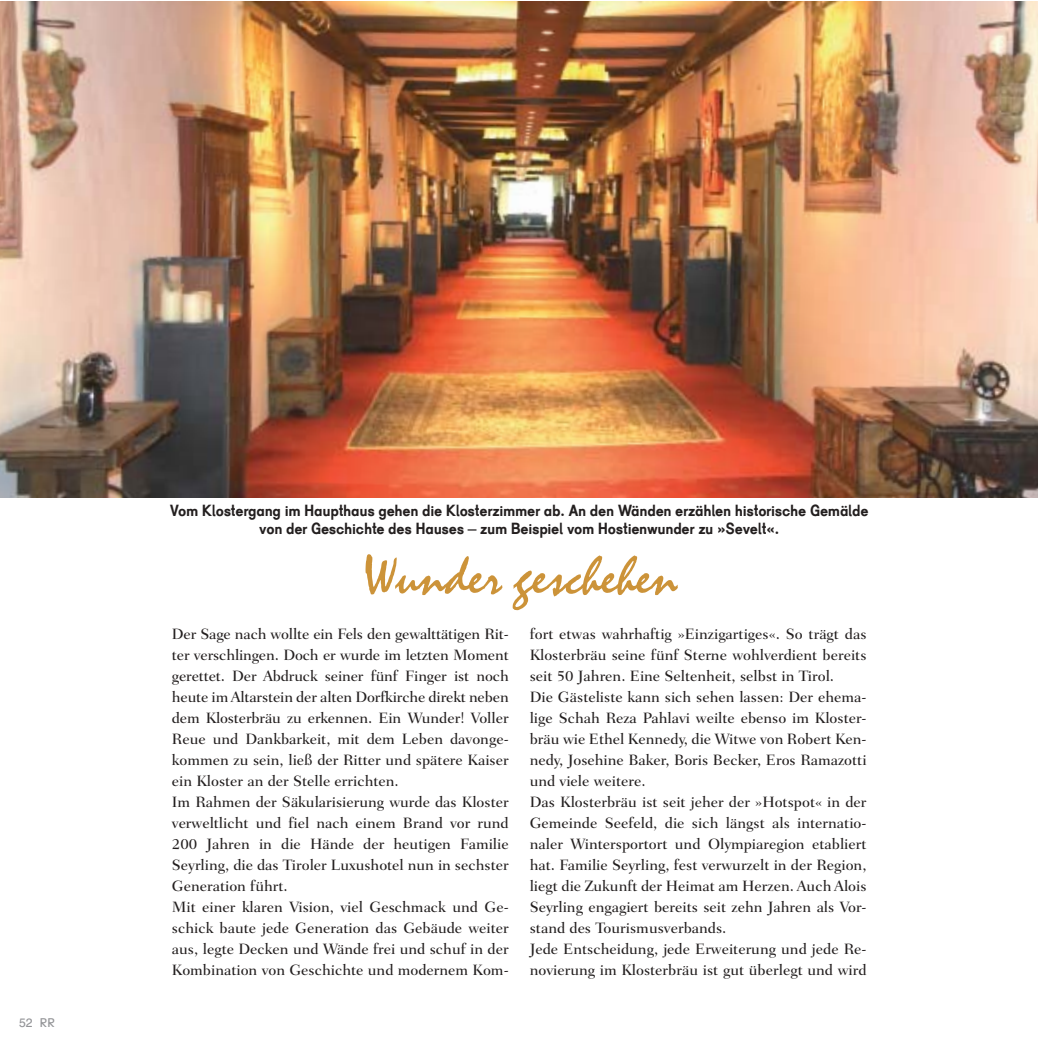
<style>
.page{position:relative;width:1038px;height:1043px;background:#fff}
.page>*{position:absolute;margin:0;border:0;box-sizing:border-box;transform-origin:0 0}
.t1{font:52.5px "Mistral Com";color:#cc9339}
.t2{font:700 15.75px/17.5px "Schulbuch Bayern OT";letter-spacing:-.02em;color:#231f1f;text-align:center}
.t3{font:500 15.22px/21px "Fairfield LT Std";color:#231f1f}
.t4{font:12.25px "Schulbuch Bayern OT";color:#939497}
</style>
<div class="page">
<img style="left:0;top:1px;width:1038px;height:496px">
<p class="t4" style="left:19px;top:1017px;width:37px">52 RR</p>
<p class="t2" style="left:170px;top:503px;width:700px">Vom Klostergang im Haupthaus gehen die Klosterzimmer ab. An den Wänden erzählen historische Gemälde von der Geschichte des Hauses – zum Beispiel vom Hostienwunder zu »Sevelt«.</p>
<h1 class="t1" style="left:363px;top:555px;width:316px">Wunder geschehen</h1>
<p class="t3" style="left:172px;top:624px;width:338px">Der Sage nach wollte ein Fels den gewalttätigen Rit&shy;ter verschlingen. Doch er wurde im letzten Moment gerettet. Der Abdruck seiner fünf Finger ist noch heute im Altarstein der alten Dorfkirche direkt neben dem Klosterbräu zu erkennen. Ein Wunder! Voller Reue und Dankbarkeit, mit dem Leben davonge&shy;kommen zu sein, ließ der Ritter und spätere Kaiser ein Kloster an der Stelle errichten.<br>Im Rahmen der Säkularisierung wurde das Kloster verweltlicht und fiel nach einem Brand vor rund 200 Jahren in die Hände der heutigen Familie Seyrling, die das Tiroler Luxushotel nun in sechster Generation führt.<br>Mit einer klaren Vision, viel Geschmack und Ge&shy;schick baute jede Generation das Gebäude weiter aus, legte Decken und Wände frei und schuf in der Kombination von Geschichte und modernem Kom-</p>
<p class="t3" style="left:530px;top:624px;width:338px">fort etwas wahrhaftig »Einzigartiges«. So trägt das Klosterbräu seine fünf Sterne wohlverdient bereits seit 50 Jahren. Eine Seltenheit, selbst in Tirol.<br>Die Gästeliste kann sich sehen lassen: Der ehema&shy;lige Schah Reza Pahlavi weilte ebenso im Kloster&shy;bräu wie Ethel Kennedy, die Witwe von Robert Ken&shy;nedy, Josehine Baker, Boris Becker, Eros Ramazotti und viele weitere.<br>Das Klosterbräu ist seit jeher der »Hotspot« in der Gemeinde Seefeld, die sich längst als internatio&shy;naler Wintersportort und Olympiaregion etabliert hat. Familie Seyrling, fest verwurzelt in der Region, liegt die Zukunft der Heimat am Herzen. Auch Alois Seyrling engagiert bereits seit zehn Jahren als Vor&shy;stand des Tourismusverbands.<br>Jede Entscheidung, jede Erweiterung und jede Re&shy;novierung im Klosterbräu ist gut überlegt und wird</p>
</div>
